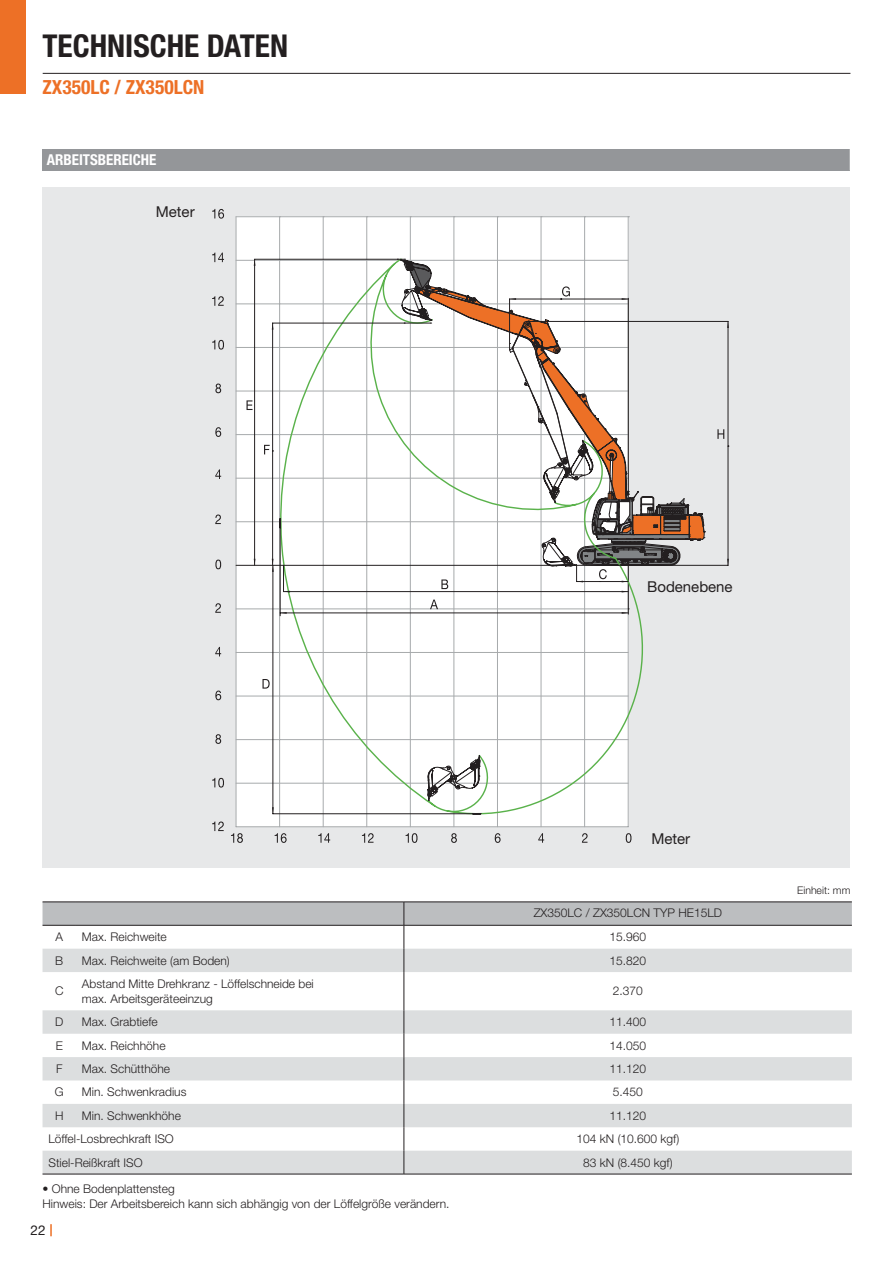
<style>
.page{position:relative;width:893px;height:1263px;background:#fff}
.page>*{position:absolute;margin:0;border:0;box-sizing:border-box;transform-origin:0 0}
.t1{font:700 condensed 31.5px "Helvetica Neue LT Pro";color:#231f20}
.t2{font:700 condensed 19.5px "Helvetica Neue LT Pro";color:#ed7026}
.t3{font:15px "Helvetica Neue LT Pro";color:#231f20}
.t4{font:700 condensed 15px "Helvetica Neue LT Pro";color:#fff}
.t5{font:13.5px "Helvetica Neue LT Pro";color:#231f20}
.t6{font:300 12px/15px "Helvetica Neue LT Pro";color:#231f20}
.t7{font:300 10.5px "Helvetica Neue LT Pro";color:#231f20}
</style>
<div class="page">
<div style="left:0;top:0;width:26px;height:94px;background:#ed7026"></div>
<svg style="left:50px;top:1224px;width:2px;height:12px"></svg>
<div style="left:43px;top:187px;width:807px;height:681px;background:#e7e8e9"></div>
<hr style="left:728px;top:321px;width:1px;height:244px;background:#231f20">
<hr style="left:236px;top:565px;width:492px;height:1px;background:#231f20">
<hr style="left:533px;top:321px;width:195px;height:1px;background:#231f20">
<svg style="left:727px;top:559px;width:2px;height:6px"></svg>
<svg style="left:727px;top:321px;width:2px;height:7px"></svg>
<svg style="left:212px;top:209px;width:12px;height:10px"></svg>
<svg style="left:212px;top:253px;width:12px;height:9px"></svg>
<svg style="left:212px;top:296px;width:12px;height:10px"></svg>
<svg style="left:212px;top:340px;width:12px;height:10px"></svg>
<svg style="left:215px;top:384px;width:6px;height:9px"></svg>
<svg style="left:215px;top:427px;width:6px;height:10px"></svg>
<svg style="left:215px;top:469px;width:6px;height:10px"></svg>
<svg style="left:215px;top:514px;width:6px;height:10px"></svg>
<svg style="left:215px;top:560px;width:6px;height:9px"></svg>
<svg style="left:215px;top:603px;width:6px;height:10px"></svg>
<svg style="left:215px;top:647px;width:6px;height:9px"></svg>
<svg style="left:215px;top:690px;width:6px;height:10px"></svg>
<svg style="left:215px;top:734px;width:6px;height:10px"></svg>
<svg style="left:212px;top:778px;width:12px;height:9px"></svg>
<svg style="left:212px;top:821px;width:12px;height:10px"></svg>
<svg style="left:626px;top:833px;width:5px;height:10px"></svg>
<svg style="left:582px;top:833px;width:6px;height:10px"></svg>
<svg style="left:538px;top:833px;width:6px;height:10px"></svg>
<svg style="left:495px;top:833px;width:6px;height:10px"></svg>
<svg style="left:451px;top:833px;width:6px;height:10px"></svg>
<svg style="left:406px;top:833px;width:11px;height:10px"></svg>
<svg style="left:362px;top:833px;width:12px;height:10px"></svg>
<svg style="left:318px;top:833px;width:12px;height:10px"></svg>
<svg style="left:275px;top:833px;width:12px;height:10px"></svg>
<svg style="left:231px;top:833px;width:12px;height:10px"></svg>
<svg style="left:717px;top:429px;width:7px;height:10px"></svg>
<svg style="left:236px;top:216px;width:469px;height:611px"></svg>
<svg style="left:43px;top:972px;width:809px;height:202px"></svg>
<svg style="left:43px;top:902px;width:809px;height:70px"></svg>
<hr style="left:404px;top:972px;width:1px;height:38px;background:#231f20">
<hr style="left:43px;top:1174px;width:33px;height:1px;background:#231f20">
<hr style="left:76px;top:1174px;width:328px;height:1px;background:#231f20">
<hr style="left:404px;top:1174px;width:448px;height:1px;background:#231f20">
<hr style="left:43px;top:925px;width:33px;height:1px;background:#231f20">
<hr style="left:76px;top:925px;width:328px;height:1px;background:#231f20">
<hr style="left:404px;top:925px;width:448px;height:1px;background:#231f20">
<svg style="left:404px;top:1010px;width:1px;height:164px"></svg>
<div style="left:43px;top:149px;width:807px;height:21px;background:#949699"></div>
<hr style="left:43px;top:73px;width:807px;height:1px;background:#231f20">
<h1 class="t1" style="left:43px;top:26px;width:247px">TECHNISCHE DATEN</h1>
<h2 class="t2" style="left:43px;top:75px;width:163px">ZX350LC / ZX350LCN</h2>
<p class="t4" style="left:47px;top:151px;width:111px">ARBEITSBEREICHE</p>
<p class="t3" style="left:156px;top:203px;width:40px">Meter</p>
<p class="t3" style="left:647px;top:577px;width:87px">Bodenebene</p>
<p class="t3" style="left:651px;top:829px;width:40px">Meter</p>
<p class="t6" style="left:534px;top:905px;width:190px">ZX350LC / ZX350LCN TYP HE15LD</p>
<p class="t6" style="left:55px;top:929px;width:9px">A</p>
<p class="t6" style="left:82px;top:929px;width:86px">Max. Reichweite</p>
<p class="t6" style="left:609px;top:929px;width:38px">15.960</p>
<p class="t6" style="left:55px;top:953px;width:10px">B</p>
<p class="t6" style="left:82px;top:953px;width:149px">Max. Reichweite (am Boden)</p>
<p class="t6" style="left:609px;top:953px;width:38px">15.820</p>
<p class="t6" style="left:55px;top:983px;width:10px">C</p>
<p class="t6" style="left:82px;top:976px;width:233px">Abstand Mitte Drehkranz - Löffelschneide bei max. Arbeitsgeräteeinzug</p>
<p class="t6" style="left:613px;top:983px;width:32px">2.370</p>
<p class="t6" style="left:55px;top:1014px;width:10px">D</p>
<p class="t6" style="left:82px;top:1014px;width:77px">Max. Grabtiefe</p>
<p class="t6" style="left:609px;top:1014px;width:38px">11.400</p>
<p class="t6" style="left:56px;top:1038px;width:9px">E</p>
<p class="t6" style="left:82px;top:1038px;width:85px">Max. Reichhöhe</p>
<p class="t6" style="left:609px;top:1038px;width:38px">14.050</p>
<p class="t6" style="left:56px;top:1061px;width:8px">F</p>
<p class="t6" style="left:82px;top:1061px;width:90px">Max. Schütthöhe</p>
<p class="t6" style="left:609px;top:1061px;width:38px">11.120</p>
<p class="t6" style="left:55px;top:1084px;width:10px">G</p>
<p class="t6" style="left:82px;top:1084px;width:106px">Min. Schwenkradius</p>
<p class="t6" style="left:613px;top:1084px;width:32px">5.450</p>
<p class="t6" style="left:55px;top:1108px;width:10px">H</p>
<p class="t6" style="left:82px;top:1108px;width:100px">Min. Schwenkhöhe</p>
<p class="t6" style="left:609px;top:1108px;width:38px">11.120</p>
<p class="t6" style="left:49px;top:1131px;width:127px">Löffel-Losbrechkraft ISO</p>
<p class="t6" style="left:576px;top:1131px;width:104px">104 kN (10.600 kgf)</p>
<p class="t6" style="left:49px;top:1154px;width:96px">Stiel-Reißkraft ISO</p>
<p class="t6" style="left:583px;top:1154px;width:91px">83 kN (8.450 kgf)</p>
<p class="t6" style="left:43px;top:1180px;width:409px">• Ohne Bodenplattensteg<br>Hinweis: Der Arbeitsbereich kann sich abhängig von der Löffelgröße verändern.</p>
<p class="t5" style="left:31px;top:1222px;width:17px">22</p>
<p class="t7" style="left:797px;top:884px;width:55px">Einheit: mm</p>
</div>
